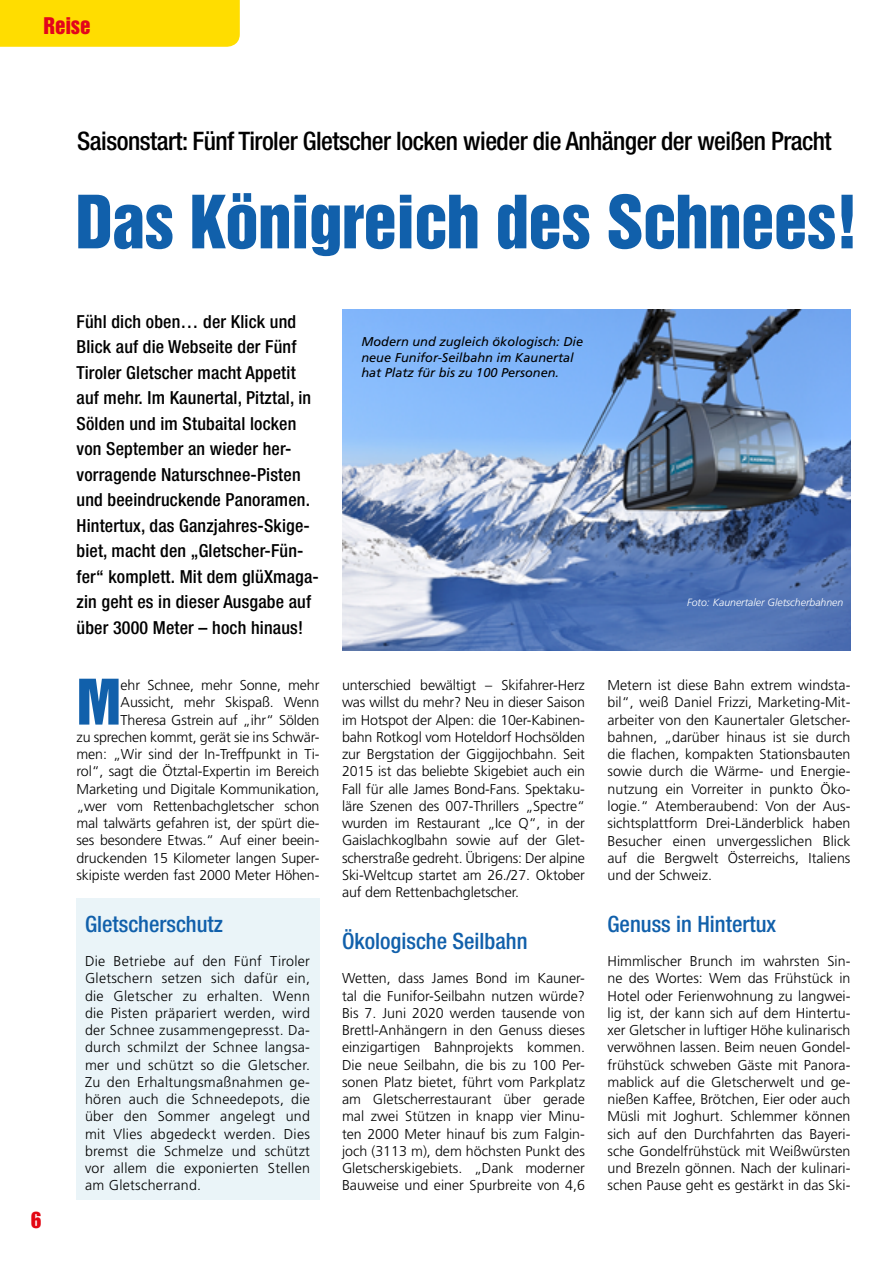
<style>
.page{position:relative;width:893px;height:1263px;background:#fff}
.page>*{position:absolute;margin:0;border:0;box-sizing:border-box;transform-origin:0 0}
.t1{font:67.05px "Helvetica Inserat LT Std";letter-spacing:-.01em;color:#1160ab}
.t2{font:57.45px "Helvetica Inserat LT Std";color:#1160ab}
.t3{font:500 condensed 25.5px "Helvetica Neue LT Std";letter-spacing:-.02em;color:#000}
.t4{font:500 condensed 22.5px "Helvetica Neue LT Std";color:#1160ab}
.t5{font:22.5px "Impact LT Std";color:#e30613}
.t6{font:21px "Helvetica Inserat LT Std";letter-spacing:-.01em;color:#e3051b}
.t7{font:500 condensed 18px/25.5px "Helvetica Neue LT Std";letter-spacing:.01em;color:#000}
.t8{font:300 14.25px/17.2px "Frutiger LT Std";letter-spacing:-.01em;color:#000;text-align:justify}
.t9{font:italic 12.75px/15.3px "Frutiger LT Std";color:#000}
.t10{font:italic 300 10.5px "Frutiger LT Std";color:#fff}
</style>
<div class="page">
<div style="left:0;top:0;width:240px;height:47px;background:#fd0"></div>
<div style="left:76px;top:899px;width:243px;height:301px;background:#eaf4f8"></div>
<img style="left:342px;top:309px;width:508px;height:341px">
<h3 class="t6" style="left:44px;top:13px;width:48px">Reise</h3>
<h3 class="t3" style="left:77px;top:125px;width:756px">Saisonstart: Fünf Tiroler Gletscher locken wieder die Anhänger der weißen Pracht</h3>
<h1 class="t1" style="left:76px;top:182px;width:784px">Das Königreich des Schnees!</h1>
<h3 class="t5" style="left:31px;top:1207px;width:12px">6</h3>
<p class="t7" style="left:77px;top:308px;width:244px">Fühl dich oben… der Klick und<br>Blick auf die Webseite der Fünf<br>Tiroler Gletscher macht Appetit auf mehr. Im Kaunertal, Pitztal, in<br>Sölden und im Stubaital locken von September an wieder her&shy;vorragende Naturschnee-Pisten und beeindruckende Panoramen.<br>Hintertux, das Ganzjahres-Skige&shy;biet, macht den „Gletscher-Fün&shy;fer“ komplett. Mit dem glüXmaga&shy;zin geht es in dieser Ausgabe auf über 3000 Meter – hoch hinaus!</p>
<h2 class="t2" style="left:77px;top:668px;width:46px">M</h2>
<p class="t8" style="left:77px;top:677px;width:244px;text-align:right">ehr Schnee, mehr Sonne, mehr Aussicht, mehr Skispaß. Wenn Theresa Gstrein auf „ihr“ Sölden<br>zu sprechen kommt, gerät sie ins Schwär&shy;men: „Wir sind der In-Treffpunkt in Ti&shy;rol“, sagt die Ötztal-Expertin im Bereich Marketing und Digitale Kommunikation, „wer vom Rettenbachgletscher schon mal talwärts gefahren ist, der spürt die&shy;ses besondere Etwas.“ Auf einer beein&shy;druckenden 15 Kilometer langen Super&shy;skipiste werden fast 2000 Meter Höhen-</p>
<h3 class="t4" style="left:85px;top:910px;width:140px">Gletscherschutz</h3>
<p class="t8" style="left:85px;top:953px;width:227px">Die Betriebe auf den Fünf Tiroler Gletschern setzen sich dafür ein, die Gletscher zu erhalten. Wenn die Pisten präpariert werden, wird der Schnee zusammengepresst. Da&shy;durch schmilzt der Schnee langsa&shy;mer und schützt so die Gletscher.<br>Zu den Erhaltungsmaßnahmen ge&shy;hören auch die Schneedepots, die über den Sommer angelegt und mit Vlies abgedeckt werden. Dies bremst die Schmelze und schützt vor allem die exponierten Stellen am Gletscherrand.</p>
<p class="t9" style="left:361px;top:334px;width:223px">Modern und zugleich ökologisch: Die neue Funifor-Seilbahn im Kaunertal hat Platz für bis zu 100 Personen.</p>
<p class="t8" style="left:342px;top:677px;width:244px">unterschied bewältigt – Skifahrer-Herz was willst du mehr? Neu in dieser Saison im Hotspot der Alpen: die 10er-Kabinen&shy;bahn Rotkogl vom Hoteldorf Hochsölden zur Bergstation der Giggijochbahn. Seit 2015 ist das beliebte Skigebiet auch ein Fall für alle James Bond-Fans. Spektaku&shy;läre Szenen des 007-Thrillers „Spectre“ wurden im Restaurant „Ice Q“, in der Gaislachkoglbahn sowie auf der Glet&shy;scherstraße gedreht. Übrigens: Der alpine Ski-Weltcup startet am 26./27. Oktober auf dem Rettenbachgletscher.</p>
<h3 class="t4" style="left:342px;top:927px;width:187px">Ökologische Seilbahn</h3>
<p class="t8" style="left:342px;top:970px;width:244px">Wetten, dass James Bond im Kauner&shy;tal die Funifor-Seilbahn nutzen würde?<br>Bis 7. Juni 2020 werden tausende von Brettl-Anhängern in den Genuss dieses einzigartigen Bahnprojekts kommen.<br>Die neue Seilbahn, die bis zu 100 Per&shy;sonen Platz bietet, führt vom Parkplatz am Gletscherrestaurant über gerade mal zwei Stützen in knapp vier Minu&shy;ten 2000 Meter hinauf bis zum Falgin&shy;joch (3113 m), dem höchsten Punkt des Gletscherskigebiets. „Dank moderner Bauweise und einer Spurbreite von 4,6</p>
<p class="t10" style="left:687px;top:596px;width:158px">Foto: Kaunertaler Gletscherbahnen</p>
<p class="t8" style="left:607px;top:677px;width:244px">Metern ist diese Bahn extrem windsta&shy;bil“, weiß Daniel Frizzi, Marketing-Mit&shy;arbeiter von den Kaunertaler Gletscher&shy;bahnen, „darüber hinaus ist sie durch die flachen, kompakten Stationsbauten sowie durch die Wärme- und Energie&shy;nutzung ein Vorreiter in punkto Öko&shy;logie.“ Atemberaubend: Von der Aus&shy;sichtsplattform Drei-Länderblick haben Besucher einen unvergesslichen Blick auf die Bergwelt Österreichs, Italiens und der Schweiz.</p>
<h3 class="t4" style="left:607px;top:910px;width:170px">Genuss in Hintertux</h3>
<p class="t8" style="left:607px;top:953px;width:244px">Himmlischer Brunch im wahrsten Sin&shy;ne des Wortes: Wem das Frühstück in Hotel oder Ferienwohnung zu langwei&shy;lig ist, der kann sich auf dem Hintertu&shy;xer Gletscher in luftiger Höhe kulinarisch verwöhnen lassen. Beim neuen Gondel&shy;frühstück schweben Gäste mit Panora&shy;mablick auf die Gletscherwelt und ge&shy;nießen Kaffee, Brötchen, Eier oder auch Müsli mit Joghurt. Schlemmer können sich auf den Durchfahrten das Bayeri&shy;sche Gondelfrühstück mit Weißwürsten und Brezeln gönnen. Nach der kulinari&shy;schen Pause geht es gestärkt in das Ski-</p>
</div>
